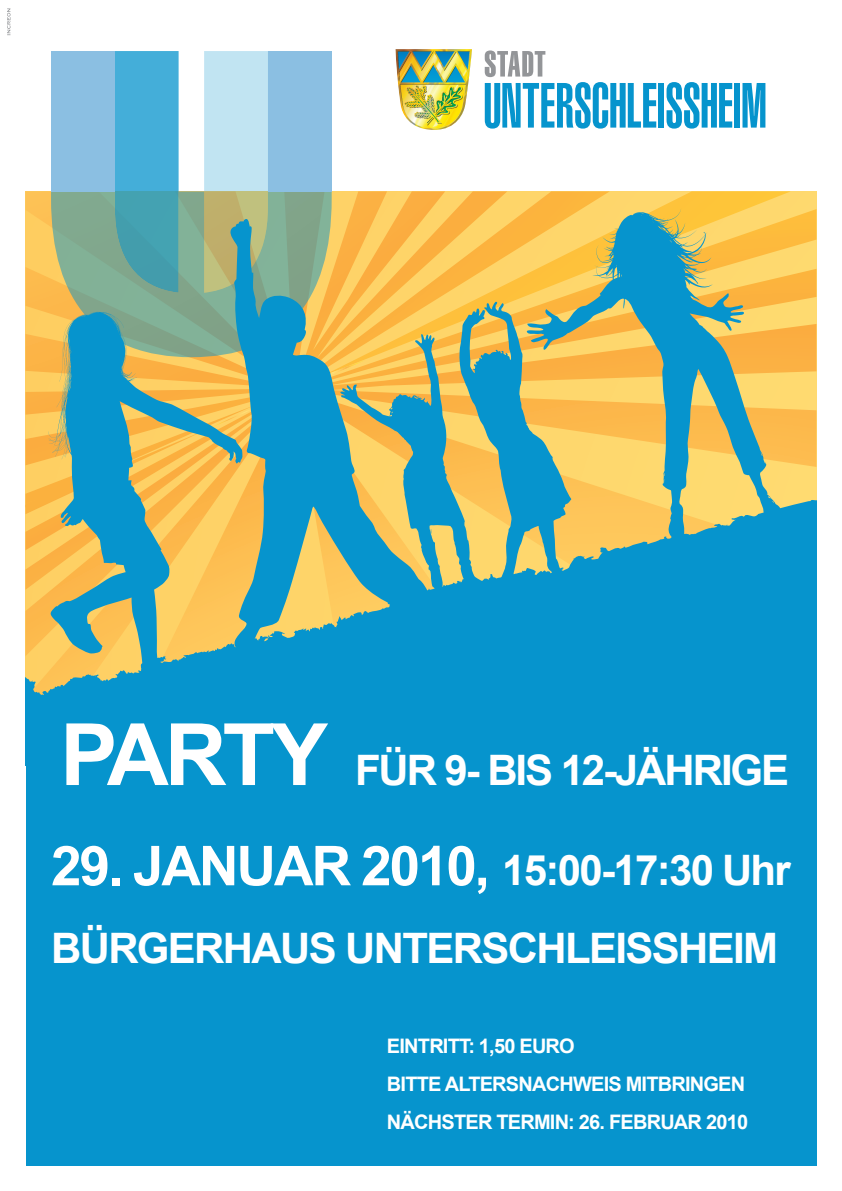
<style>
.page{position:relative;width:842px;height:1191px;background:#fff}
.page>*{position:absolute;margin:0;border:0;box-sizing:border-box;transform-origin:0 0}
.t1{font:700 55px "Arial";letter-spacing:-.04em;color:#fff}
.t2{font:700 42px "Arial";letter-spacing:-.04em;color:#fff}
.t3{font:700 20px/38.3px "Arial";letter-spacing:-.04em;color:#fff}
.s1{font-size:86px}
.s2{font-size:42px}
</style>
<div class="page">
<svg style="left:332px;top:191px;width:459px;height:18px;background:#fdc653"></svg>
<svg style="left:26px;top:209px;width:790px;height:290px;background:#fdc556"></svg>
<svg style="left:526px;top:208px;width:255px;height:291px;background:#b8b979"></svg>
<svg style="left:332px;top:219px;width:110px;height:83px;background:#fcbf52"></svg>
<svg style="left:26px;top:511px;width:790px;height:191px;background:#379eb6"></svg>
<svg style="left:26px;top:302px;width:545px;height:287px;background:#94af89"></svg>
<div style="left:26px;top:702px;width:790px;height:463px;background:#0694cd"></div>
<svg style="left:7px;top:8px;width:4px;height:27px"></svg>
<svg style="left:742px;top:83px;width:23px;height:45px"></svg>
<div style="left:734px;top:83px;width:6px;height:45px;background:#0694cd"></div>
<svg style="left:666px;top:82px;width:66px;height:47px"></svg>
<div style="left:658px;top:83px;width:6px;height:45px;background:#0694cd"></div>
<svg style="left:485px;top:50px;width:171px;height:79px"></svg>
<img style="left:395px;top:49px;width:77px;height:81px">
<svg style="left:51px;top:51px;width:281px;height:306px;background:#76afa9"></svg>
<div style="left:51px;top:51px;width:64px;height:140px;background:#8bbfe2"></div>
<div style="left:268px;top:51px;width:64px;height:140px;background:#8bbfe2"></div>
<svg style="left:204px;top:51px;width:64px;height:242px;background:#afcdc4"></svg>
<h2 class="t2" style="left:60px;top:742px;width:730px"><span class="s1">PARTY</span> FÜR 9- BIS 12-JÄHRIGE</h2>
<h1 class="t1" style="left:51px;top:829px;width:742px">29. JANUAR 2010, <span class="s2">15:00-17:30 UHR</span></h1>
<h2 class="t2" style="left:51px;top:921px;width:728px">BÜRGERHAUS UNTERSCHLEISSHEIM</h2>
<p class="t3" style="left:387px;top:1027px;width:363px">EINTRITT: 1,50 EURO<br>BITTE ALTERSNACHWEIS MITBRINGEN<br>NÄCHSTER TERMIN: 26. FEBRUAR 2010</p>
</div>
